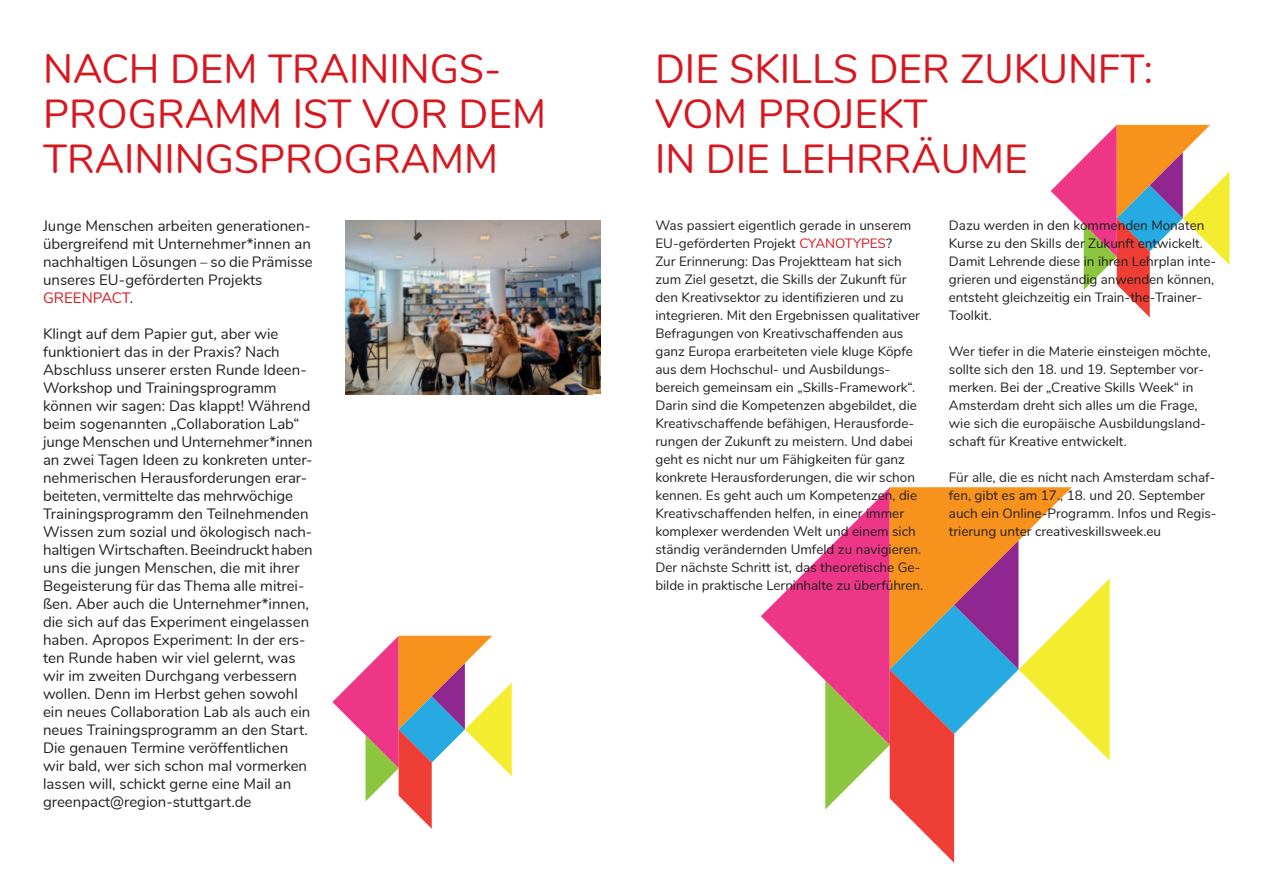
<style>
.page{position:relative;width:1263px;height:893px;background:#fff}
.page>*{position:absolute;margin:0;border:0;box-sizing:border-box;transform-origin:0 0}
.t1{font:40.5px/45px "Nunito";color:#d7171f}
.t2{font:15px/18px "Nunito";color:#231f20}
.t3{font:13.5px/18px "Nunito";color:#231f20}
.s1{color:#d7171f}
</style>
<div class="page">
<svg style="left:761px;top:487px;width:349px;height:376px"></svg>
<svg style="left:1051px;top:125px;width:178px;height:192px"></svg>
<img style="left:345px;top:220px;width:255px;height:175px">
<svg style="left:332px;top:636px;width:180px;height:193px"></svg>
<h1 class="t1" style="left:43px;top:47px;width:505px">NACH DEM TRAININGS -<br>PROGRAMM IST VOR DEM<br>TRAININGSPROGRAMM</h1>
<p class="t2" style="left:43px;top:217px;width:271px">Junge Menschen arbeiten generationen&shy;übergreifend mit Unternehmer*innen an nachhaltigen Lösungen – so die Prämisse unseres EU-geförderten Projekts <span class="s1">GREENPACT</span>.</p>
<p class="t2" style="left:43px;top:325px;width:271px">Klingt auf dem Papier gut, aber wie funktioniert das in der Praxis? Nach Abschluss unserer ersten Runde Ideen-Workshop und Trainingsprogramm können wir sagen: Das klappt! Während beim sogenannten „Collaboration Lab“ junge Menschen und Unternehmer*innen an zwei Tagen Ideen zu konkreten unter&shy;nehmerischen Herausforderungen erar&shy;beiteten, vermittelte das mehrwöchi ge Trainingsprogramm den Teilnehmenden Wissen zum sozial und ökologisch nach&shy;haltigen Wirtschaften.Beeindruckt haben uns die jungen Menschen, die mit ihrer Begeisterung für das Thema alle mitrei&shy;ßen. Aber auch die Unternehmer*in nen, die sich auf das Experiment eingelassen haben. Apropos Experiment: In der ers&shy;ten Runde haben wir viel gelernt, was wir im zweiten Durchgang verbessern wollen. Denn im Herbst gehen sowohl ein neues Collaboration Lab als auch ein neues Trainingsprogramm an den Start.<br>Die genauen Termine veröffentlichen wir bald, wer sich schon mal vormerken lassen will, schickt gerne eine Mail an greenpact@region-stuttgart.de</p>
<h1 class="t1" style="left:655px;top:47px;width:499px">DIE SKILLS DER ZUKUNFT:<br>VOM PROJEKT<br>IN DIE LEHRRÄUME</h1>
<p class="t3" style="left:655px;top:216px;width:269px">Was passiert eigentlich gerade in unserem EU-geförderten Projekt <span class="s1">CYANOTYPES</span>?<br>Zur Erinnerung: Das Projektteam hat sich zum Ziel gesetzt, die Skills der Zukunft für den Kreativsektor zu identifizieren und zu integrieren. Mit den Ergebnissen qualitativer Befragungen von Kreativschaffenden aus ganz Europa erarbeiteten viele kluge Köpfe aus dem Hochschul- und Ausbildungs&shy;bereich gemeinsam ein „Skills-Framework“.<br>Darin sind die Kompetenzen abgebildet, die Kreativschaffende befähigen, Herausforde&shy;rungen der Zukunft zu meistern. Und dabei geht es nicht nur um Fähigkeiten für ganz konkrete Herausforderungen, die wir schon kennen. Es geht auch um Kompetenzen, die Kreativschaffenden helfen, in einer immer komplexer werdenden Welt und einem sich ständig verändernden Umfeld zu navigieren.<br>Der nächste Schritt ist, das theoretische Ge&shy;bilde in praktische Lerninhalte zu überführen.</p>
<p class="t3" style="left:949px;top:216px;width:269px">Dazu werden in den kommenden Monaten Kurse zu den Skills der Zukunft entwickelt.<br>Damit Lehrende diese in ihren Lehrplan inte&shy;grieren und eigenständig anwenden können, entsteht gleichzeitig ein Train-the-Trainer-Toolkit.</p>
<p class="t3" style="left:949px;top:342px;width:263px">Wer tiefer in die Materie einsteigen möchte, sollte sich den 18. und 19. September vor&shy;merken. Bei der „Creative Skills Week“ in Amsterdam dreht sich alles um die Frage, wie sich die europäische Ausbildungsland&shy;schaft für Kreative entwickelt.</p>
<p class="t3" style="left:949px;top:468px;width:269px">Für alle, die es nicht nach Amsterdam schaf&shy;fen, gibt es am 17., 18. und 20. September auch ein Online-Programm. Infos und Regis&shy;trierung unter creativeskillsweek.eu</p>
</div>
